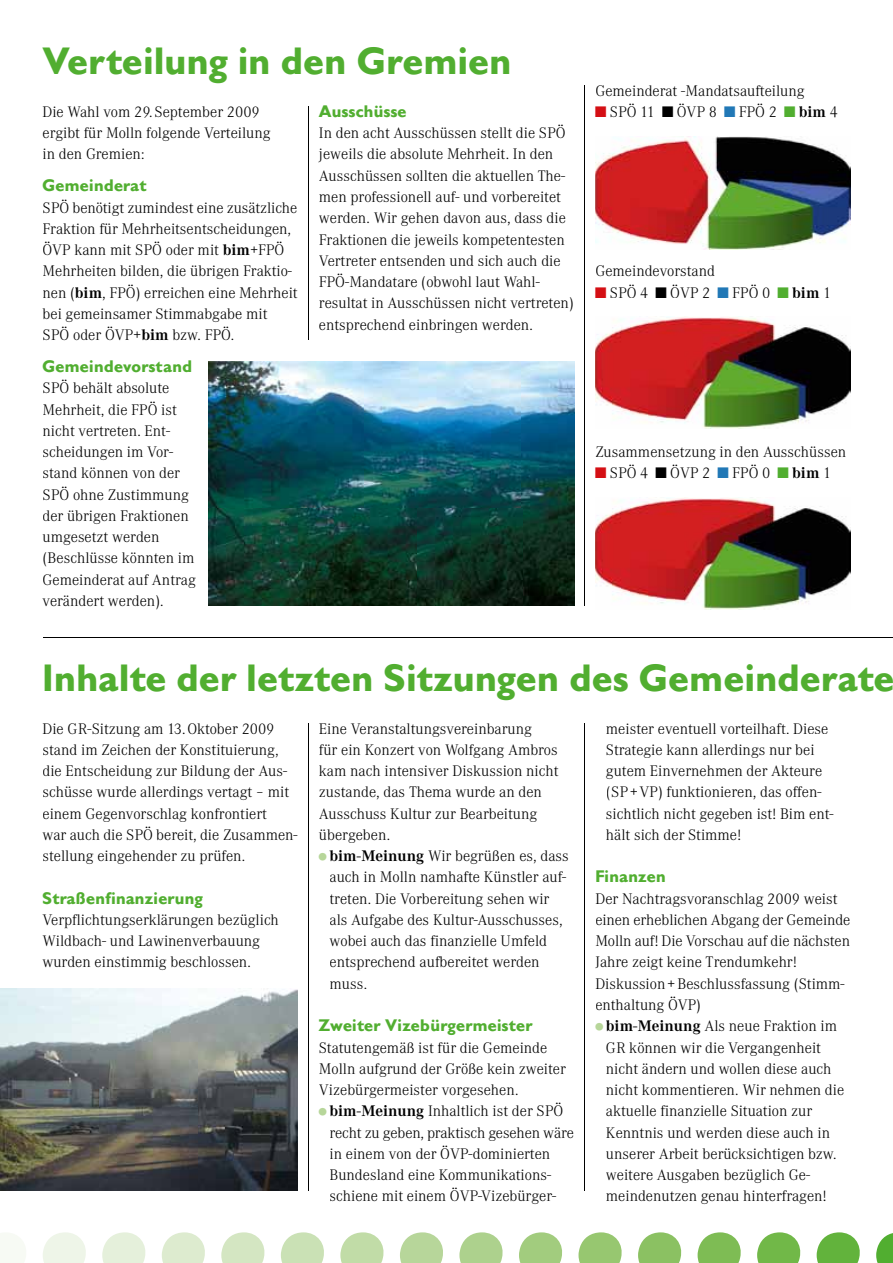
<style>
.page{position:relative;width:893px;height:1263px;background:#fff}
.page>*{position:absolute;margin:0;border:0;box-sizing:border-box;transform-origin:0 0}
.t1{font:700 37.5px "Gill Sans BQ";letter-spacing:-.005em;color:#51ae30}
.t2{font:700 16.5px "Gill Sans BQ";color:#51ae30}
.t3{font:300 15px/21.3px "Corporate ABQ";color:#000}
.s1{font-weight:700}
.s2{font-family:"Berthold Pi BQ";font-weight:400;color:#d40f14}
.s3{font-family:"Berthold Pi BQ";font-weight:400}
.s4{font-family:"Berthold Pi BQ";font-weight:400;color:#2178b6}
.s5{font-family:"Berthold Pi BQ";font-weight:400;color:#51ae30}
.s6{font-family:"Berthold Pi BQ";font-weight:400;color:#b7d69a}
</style>
<div class="page">
<svg style="left:876px;top:1233px;width:17px;height:30px"></svg>
<svg style="left:817px;top:1232px;width:43px;height:31px"></svg>
<svg style="left:757px;top:1232px;width:44px;height:31px"></svg>
<svg style="left:698px;top:1232px;width:43px;height:31px"></svg>
<svg style="left:638px;top:1232px;width:44px;height:31px"></svg>
<svg style="left:578px;top:1232px;width:44px;height:31px"></svg>
<svg style="left:519px;top:1232px;width:43px;height:31px"></svg>
<svg style="left:459px;top:1232px;width:44px;height:31px"></svg>
<svg style="left:400px;top:1232px;width:43px;height:31px"></svg>
<svg style="left:340px;top:1232px;width:44px;height:31px"></svg>
<svg style="left:281px;top:1232px;width:43px;height:31px"></svg>
<svg style="left:221px;top:1232px;width:44px;height:31px"></svg>
<svg style="left:162px;top:1232px;width:43px;height:31px"></svg>
<svg style="left:102px;top:1232px;width:44px;height:31px"></svg>
<svg style="left:43px;top:1232px;width:43px;height:31px"></svg>
<svg style="left:0;top:1233px;width:26px;height:30px"></svg>
<hr style="left:584px;top:723px;width:1px;height:468px;background:#000">
<hr style="left:584px;top:85px;width:1px;height:521px;background:#000">
<hr style="left:308px;top:723px;width:1px;height:468px;background:#000">
<hr style="left:308px;top:106px;width:1px;height:234px;background:#000">
<img style="left:595px;top:136px;width:255px;height:113px">
<img style="left:595px;top:497px;width:255px;height:112px">
<img style="left:595px;top:317px;width:255px;height:111px">
<img style="left:0;top:989px;width:298px;height:202px">
<img style="left:208px;top:361px;width:366px;height:245px">
<hr style="left:43px;top:638px;width:850px;height:1px;background:#000">
<h1 class="t1" style="left:43px;top:40px;width:471px">Verteilung in den Gremien</h1>
<p class="t3" style="left:43px;top:101px;width:230px">Die Wahl vom 29. September 2009 ergibt für Molln folgende Verteilung in den Gremien:</p>
<p class="t2" style="left:43px;top:176px;width:105px">Gemeinderat</p>
<p class="t3" style="left:43px;top:197px;width:257px">SPÖ benötigt zumindest eine zusätz liche Fraktion für Mehrheitsentscheidungen, ÖVP kann mit SPÖ oder mit <span class="s1">bim</span>+FPÖ Mehrheiten bilden, die übrigen Fraktio&shy;nen (<span class="s1">bim</span>, FPÖ) erreichen eine Mehrheit bei gemeinsamer Stimmab gabe mit SPÖ oder ÖVP+<span class="s1">bim</span> bzw. FPÖ.</p>
<p class="t2" style="left:43px;top:357px;width:151px">Gemeindevorstand</p>
<p class="t3" style="left:43px;top:378px;width:155px">SPÖ behält absolute<br>Mehrheit, die FPÖ ist nicht vertreten. Ent&shy;scheidungen im Vor&shy;stand können von der<br>SPÖ ohne Zustimmung der übrigen Fraktionen umgesetzt werden<br>( Beschlüsse könnten im<br>Gemeinderat auf Antrag verändert werden).</p>
<p class="t2" style="left:319px;top:102px;width:89px">Ausschüsse</p>
<p class="t3" style="left:319px;top:123px;width:257px">In den acht Ausschüssen stellt die SPÖ jeweils die absolute Mehrheit. In den Ausschüssen sollten die aktuellen The&shy;men professionell auf- und vorbereitet werden. Wir gehen davon aus, dass die Fraktionen die jeweils kompetentesten Vertreter entsenden und sich auch die FPÖ-Mandatare (obwohl laut Wahl&shy;resultat in Ausschüssen nicht vertreten) entsprechend einbringen werden.</p>
<p class="t3" style="left:595px;top:80px;width:244px">Gemeinderat -Mandatsaufteilung<br><span class="s2">8</span> SPÖ 11 <span class="s3">8</span> ÖVP 8 <span class="s4">8</span> FPÖ 2 <span class="s5">8</span> <span class="s1">bim</span> 4</p>
<p class="t3" style="left:595px;top:261px;width:238px">Gemeindevorstand<br><span class="s2">8</span> SPÖ 4 <span class="s3">8</span> ÖVP 2 <span class="s4">8</span> FPÖ 0 <span class="s5">8</span> <span class="s1">bim</span> 1</p>
<p class="t3" style="left:595px;top:441px;width:252px">Zusammensetzung in den Ausschüssen<br><span class="s2">8</span> SPÖ 4 <span class="s3">8</span> ÖVP 2 <span class="s4">8</span> FPÖ 0 <span class="s5">8</span> <span class="s1">bim</span> 1</p>
<h1 class="t1" style="left:43px;top:656px;width:854px">Inhalte der letzten Sitzungen des Gemeinderate</h1>
<p class="t3" style="left:43px;top:718px;width:257px">Die GR-Sitzung am 13. Oktober 2009 stand im Zeichen der Konstituierung, die Entscheidung zur Bildung der Aus&shy;schüsse wurde allerdings vertagt – mit einem Gegenvorschlag konfrontiert<br>war auch die SPÖ bereit, die Zusammen&shy;stellung eingehender zu prüfen.</p>
<p class="t2" style="left:43px;top:888px;width:162px">Straßenfinanzierung</p>
<p class="t3" style="left:43px;top:909px;width:238px">Verpflichtungserklärungen bezüglich<br>Wildbach- und Lawinenverbauung wurden einstimmig beschlossen.</p>
<p class="t3" style="left:606px;top:718px;width:229px">meister eventuell vorteilhaft. Diese Strategie kann allerdings nur bei gutem Einvernehmen der Akteure (SP + VP) funktionieren, das offen&shy;sichtlich nicht gegeben ist! Bim ent&shy;hält sich der Stimme!</p>
<p class="t2" style="left:595px;top:867px;width:72px">Finanzen</p>
<p class="t3" style="left:595px;top:888px;width:244px">Der Nachtragsvoranschlag 2009 weist</p>
<p class="t3" style="left:595px;top:909px;width:257px">einen erheblichen Abgang der Ge meinde</p>
<p class="t3" style="left:595px;top:930px;width:256px">Molln auf! Die Vorschau auf die nächsten</p>
<p class="t3" style="left:595px;top:952px;width:203px">Jahre zeigt keine Trendumkehr!</p>
<p class="t3" style="left:595px;top:973px;width:251px">Diskussion + Beschlussfassung (Stimm-</p>
<p class="t3" style="left:595px;top:994px;width:107px">enthaltung ÖVP)</p>
<p class="t3" style="left:595px;top:1015px;width:243px"><span class="s6">2</span> <span class="s1">bim-Meinung</span> Als neue Fraktion im</p>
<p class="t3" style="left:606px;top:1037px;width:217px">GR können wir die Vergangenheit</p>
<p class="t3" style="left:606px;top:1058px;width:227px">nicht ändern und wollen diese auch</p>
<p class="t3" style="left:606px;top:1079px;width:240px">nicht kommentieren. Wir nehmen die</p>
<p class="t3" style="left:606px;top:1100px;width:208px">aktuelle finanzielle Situation zur</p>
<p class="t3" style="left:606px;top:1122px;width:226px">Kenntnis und werden diese auch in</p>
<p class="t3" style="left:606px;top:1143px;width:232px">unserer Arbeit berücksichtigen bzw.</p>
<p class="t3" style="left:606px;top:1164px;width:206px">weitere Ausgaben bezüglich Ge-</p>
<p class="t3" style="left:606px;top:1186px;width:222px">meinde nutzen genau hinterfragen!</p>
<p class="t3" style="left:319px;top:718px;width:214px">Eine Veranstaltungsvereinbarung</p>
<p class="t3" style="left:319px;top:739px;width:240px">für ein Konzert von Wolfgang Ambros</p>
<p class="t3" style="left:319px;top:760px;width:241px">kam nach intensiver Diskussion nicht</p>
<p class="t3" style="left:319px;top:782px;width:225px">zustande, das Thema wurde an den</p>
<p class="t3" style="left:319px;top:803px;width:220px">Ausschuss Kultur zur Bearbeitung</p>
<p class="t3" style="left:319px;top:824px;width:73px">übergeben.</p>
<p class="t3" style="left:319px;top:845px;width:251px"><span class="s6">2</span> <span class="s1">bim-Meinung</span> Wir begrüßen es, dass</p>
<p class="t3" style="left:330px;top:867px;width:238px">auch in Molln namhafte Künstler auf-</p>
<p class="t3" style="left:330px;top:888px;width:221px">treten. Die Vorbereitung sehen wir</p>
<p class="t3" style="left:330px;top:909px;width:235px">als Aufgabe des Kultur-Ausschusses,</p>
<p class="t3" style="left:330px;top:930px;width:219px">wobei auch das finanzielle Umfeld</p>
<p class="t3" style="left:330px;top:952px;width:212px">entsprechend aufbereitet werden</p>
<p class="t3" style="left:330px;top:973px;width:39px">muss.</p>
<p class="t2" style="left:319px;top:1016px;width:215px">Zweiter Vizebürgermeister</p>
<p class="t3" style="left:319px;top:1037px;width:230px">Statutengemäß ist für die Gemeinde</p>
<p class="t3" style="left:319px;top:1058px;width:248px">Molln aufgrund der Größe kein zweiter</p>
<p class="t3" style="left:319px;top:1079px;width:201px">Vizebürgermeister vorgesehen.</p>
<p class="t3" style="left:319px;top:1100px;width:246px"><span class="s6">2</span> <span class="s1">bim-Meinung</span> Inhaltlich ist der SPÖ</p>
<p class="t3" style="left:330px;top:1122px;width:246px">recht zu geben, praktisch gesehen wäre</p>
<p class="t3" style="left:330px;top:1143px;width:222px">in einem von der ÖVP-dominierten</p>
<p class="t3" style="left:330px;top:1164px;width:223px">Bundesland eine Kommunikations-</p>
<p class="t3" style="left:330px;top:1186px;width:228px">schiene mit einem ÖVP-Vizebürger-</p>
</div>
